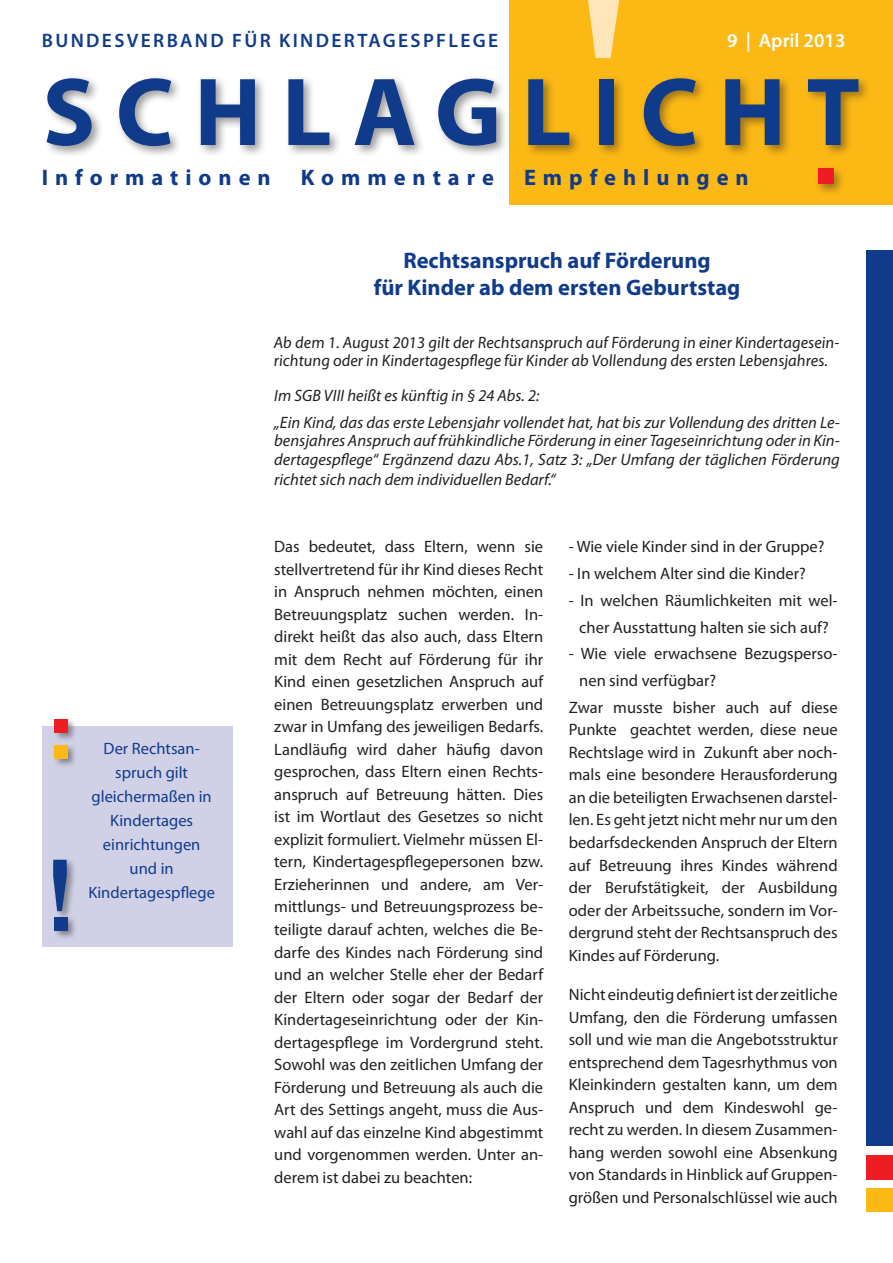
<style>
.page{position:relative;width:893px;height:1263px;background:#fff}
.page>*{position:absolute;margin:0;border:0;box-sizing:border-box;transform-origin:0 0}
.t1{font:700 97.5px "Myriad Pro";letter-spacing:.21em;color:#103b8a}
.t2{font:700 22.5px/27px "Myriad Pro";color:#103b8a;text-align:center}
.t3{font:700 22.5px "Myriad Pro";letter-spacing:.31em;color:#103b8a}
.t4{font:600 19.5px "Myriad Pro";letter-spacing:.12em;color:#103b8a}
.t5{font:600 19.5px "Myriad Pro";color:#fff}
.t6{font:16.5px/22.5px "Myriad Pro";color:#231f20;text-align:justify}
.t7{font:italic 16.5px/18px "Myriad Pro";color:#231f20}
.t8{font:16.5px/24px "Myriad Pro";color:#103b8a;text-align:center}
</style>
<div class="page">
<div style="left:867px;top:1155px;width:26px;height:24px;background:#ee1d23"></div>
<div style="left:867px;top:1188px;width:26px;height:24px;background:#fcb814"></div>
<div style="left:867px;top:251px;width:26px;height:895px;background:#103b8a"></div>
<div style="left:509px;top:0;width:384px;height:204px;background:#fcb814"></div>
<svg style="left:588px;top:0;width:31px;height:58px"></svg>
<div style="left:44px;top:74px;width:827px;height:84px;background:#231f20;opacity:.45"></div>
<div style="left:814px;top:165px;width:32px;height:32px;background:#231f20;opacity:.45"></div>
<div style="left:818px;top:169px;width:15px;height:15px;background:#ee1d23"></div>
<div style="left:42px;top:726px;width:191px;height:221px;background:#d0d1e7"></div>
<div style="left:53px;top:717px;width:25px;height:25px;background:#231f20;opacity:.45"></div>
<div style="left:54px;top:719px;width:14px;height:13px;background:#ee1d23"></div>
<div style="left:53px;top:744px;width:25px;height:24px;background:#231f20;opacity:.45"></div>
<div style="left:54px;top:745px;width:14px;height:13px;background:#fcb814"></div>
<div style="left:53px;top:915px;width:25px;height:25px;background:#231f20;opacity:.45"></div>
<div style="left:54px;top:917px;width:14px;height:13px;background:#103b8a"></div>
<div style="left:51px;top:858px;width:26px;height:63px;background:#231f20;opacity:.45"></div>
<svg style="left:53px;top:860px;width:14px;height:51px"></svg>
<p class="t4" style="left:42px;top:28px;width:458px">BUNDESVERBAND FÜR KINDERTAGESPFLEGE</p>
<p class="t5" style="left:727px;top:28px;width:120px">9 | April 2013</p>
<p class="t1" style="left:43px;top:49px;width:819px">SCHLAGLICHT</p>
<p class="t3" style="left:42px;top:163px;width:231px">Informationen</p>
<p class="t3" style="left:301px;top:163px;width:195px">Kommentare</p>
<p class="t3" style="left:524px;top:163px;width:226px">Empfehlungen</p>
<p class="t2" style="left:374px;top:246px;width:368px">Rechtsanspruch auf Förderung<br>für Kinder ab dem ersten Geburtstag</p>
<p class="t8" style="left:88px;top:736px;width:128px">Der Rechtsan&shy;spruch gilt gleichermaßen in<br>Kindertages einrichtungen und in<br>Kindertagespflege</p>
<p class="t7" style="left:274px;top:333px;width:569px">Ab dem 1. August 2013 gilt der Rechtsanspruch auf Förderung in einer Kindertagesein&shy;richtung oder in Kindertagespflege für Kinder ab Vollendung des ersten Lebensjahres.</p>
<p class="t7" style="left:274px;top:386px;width:267px">Im SGB VIII heißt es künftig in § 24 Abs. 2:</p>
<p class="t7" style="left:274px;top:413px;width:567px">„Ein Kind, das das erste Lebensjahr vollendet hat, hat bis zur Vollendung des dritten Le&shy;bensjahres Anspruch auf frühkindliche Förderung in einer Tageseinrichtung oder in Kin-</p>
<p class="t7" style="left:274px;top:450px;width:567px;line-height:19.5px">dertagespflege“ Ergänzend dazu Abs.1, Satz 3: „Der Umfang der täglichen Förderung richtet sich nach dem individuellen Bedarf.“</p>
<p class="t6" style="left:274px;top:535px;width:270px">Das bedeutet, dass Eltern, wenn sie stellvertretend für ihr Kind dieses Recht in Anspruch nehmen möchten, einen Betreuungsplatz suchen werden. In&shy;direkt heißt das also auch, dass Eltern mit dem Recht auf Förderung für ihr Kind einen gesetzlichen Anspruch auf einen Betreuungsplatz erwerben und zwar in Umfang des jeweiligen Bedarfs.<br>Landläufig wird daher häufig davon gesprochen, dass Eltern einen Rechts&shy;anspruch auf Betreuung hätten. Dies ist im Wortlaut des Gesetzes so nicht explizit formuliert. Vielmehr müssen El&shy;tern, Kindertagespflegepersonen bzw.<br>Erzieherinnen und andere, am Ver&shy;mittlungs- und Betreuungsprozess be&shy;teiligte darauf achten, welches die Be&shy;darfe des Kindes nach Förderung sind und an welcher Stelle eher der Bedarf der Eltern oder sogar der Bedarf der Kindertageseinrichtung oder der Kin&shy;dertagespflege im Vordergrund steht.<br>Sowohl was den zeitlichen Umfang der Förderung und Betreuung als auch die Art des Settings angeht, muss die Aus&shy;wahl auf das einzelne Kind abgestimmt und vorgenommen werden. Unter an&shy;derem ist dabei zu beachten:</p>
<p class="t6" style="left:569px;top:535px;width:257px">- Wie viele Kinder sind in der Gruppe?</p>
<p class="t6" style="left:569px;top:562px;width:239px">- In welchem Alter sind die Kinder?</p>
<p class="t6" style="left:569px;top:589px;width:270px">- In welchen Räumlichkeiten mit wel-</p>
<p class="t6" style="left:579px;top:616px;width:251px">cher Ausstattung halten sie sich auf?</p>
<p class="t6" style="left:569px;top:642px;width:270px">- Wie viele erwachsene Bezugsperso-</p>
<p class="t6" style="left:579px;top:669px;width:138px">nen sind verfügbar?</p>
<p class="t6" style="left:569px;top:696px;width:270px">Zwar musste bisher auch auf diese Punkte geachtet werden, diese neue Rechtslage wird in Zukunft aber noch&shy;mals eine besondere Herausforderung an die beteiligten Erwachsenen darstel&shy;len. Es geht jetzt nicht mehr nur um den bedarfsdeckenden Anspruch der Eltern auf Betreuung ihres Kindes während der Berufstätigkeit, der Ausbildung oder der Arbeitssuche, sondern im Vor&shy;dergrund steht der Rechtsanspruch des Kindes auf Förderung.</p>
<p class="t6" style="left:569px;top:983px;width:270px">Nicht eindeutig definiert ist der zeitliche Umfang, den die Förderung umfassen soll und wie man die Angebotsstruktur entsprechend dem Tagesrhythmus von Kleinkindern gestalten kann, um dem Anspruch und dem Kindeswohl ge&shy;recht zu werden. In diesem Zusammen&shy;hang werden sowohl eine Absenkung von Standards in Hinblick auf Gruppen&shy;größen und Personalschlüssel wie auch</p>
</div>
